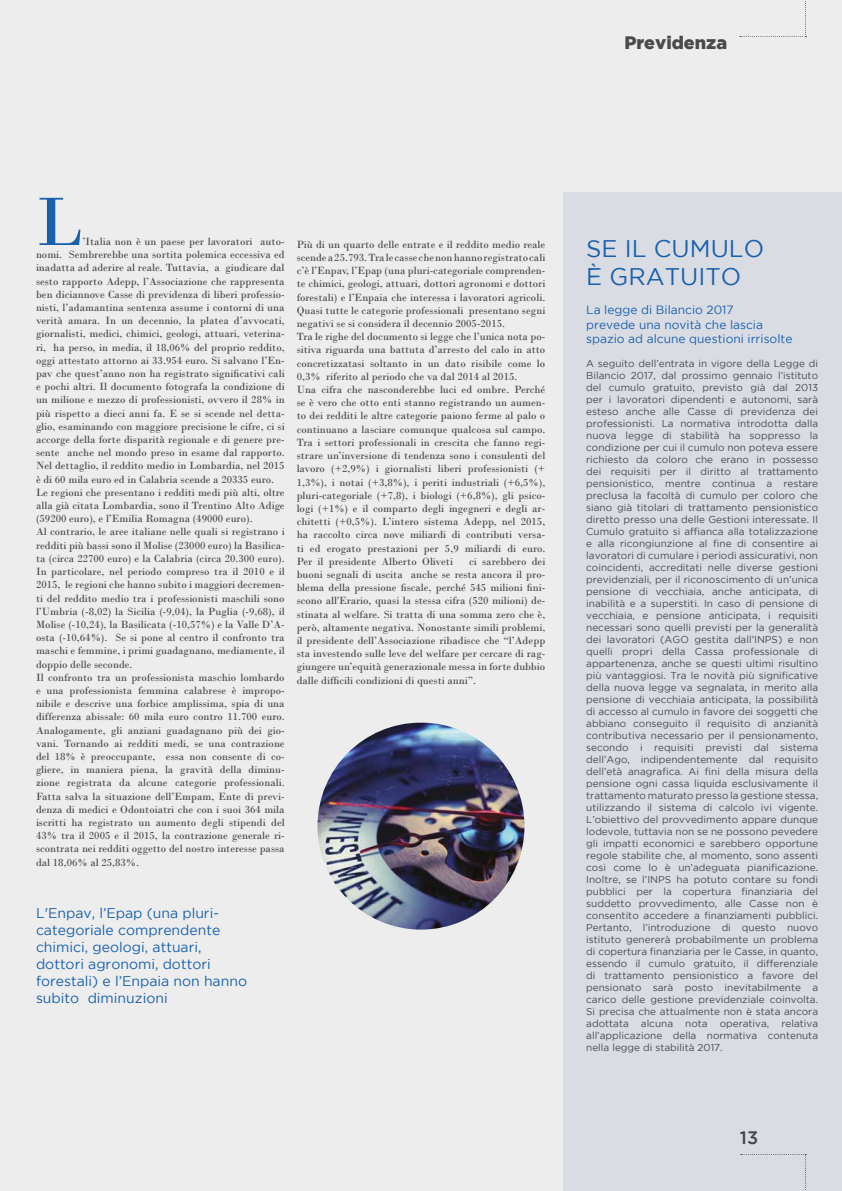
<style>
.page{position:relative;width:842px;height:1191px;background:#ededed}
.page>*{position:absolute;margin:0;border:0;box-sizing:border-box;transform-origin:0 0}
.t1{font:72px "Bodoni";color:#1961ac}
.t2{font:24px/28.8px "Gotham";color:#1961ac}
.t3{font:900 18px "Gotham";color:#4a4a49}
.t4{font:500 18px "Gotham";color:#4a4a49}
.t5{font:14px/17px "Gotham";color:#1961ac}
.t6{font:12px/14.4px "Gotham";color:#1961ac}
.t7{font:11px/13.2px "Bodoni";color:#4a4a49}
.t8{font:10px/12px "Gotham";color:#4a4a49;text-align:justify}
</style>
<div class="page">
<svg style="left:740px;top:0;width:66px;height:37px"></svg>
<img style="left:317px;top:722px;width:207px;height:207px;border-radius:103px">
<div style="left:563px;top:193px;width:279px;height:998px;background:#dadce4"></div>
<h3 class="t3" style="left:624px;top:32px;width:104px">Previdenza</h3>
<h1 class="t1" style="left:36px;top:179px;width:48px">L</h1>
<p class="t7" style="left:36px;top:235px;width:250px;text-indent:47px">’Italia non è un paese per lavoratori auto&shy;nomi. Sembrerebbe una sortita polemica eccessiva ed inadatta ad aderire al reale. Tuttavia, a giudicare dal sesto rapporto Adepp, l’Associazione che rappresenta ben diciannove Casse di previdenza di liberi professio&shy;nisti, l’adamantina sentenza assume i contorni di una verità amara. In un decennio, la platea d’avvocati, giornalisti, medici, chimici, geologi, attuari, veterina&shy;ri, ha perso, in media, il 18,06% del proprio reddito, oggi attestato attorno ai 33.954 euro. Si salvano l’En&shy;pav che quest’anno non ha registrato significativi cali e pochi altri. Il documento fotografa la condizione di un milione e mezzo di professionisti, ovvero il 28% in più rispetto a dieci anni fa. E se si scende nel detta&shy;glio, esaminando con maggiore precisione le cifre, ci si accorge della forte disparità regionale e di genere pre&shy;sente anche nel mondo preso in esame dal rapporto.<br>Nel dettaglio, il reddito medio in Lombardia, nel 2015 è di 60 mila euro ed in Calabria scende a 20335 euro.<br>Le regioni che presentano i redditi medi più alti, oltre alla già citata Lombardia, sono il Trentino Alto Adige (59200 euro), e l’Emilia Romagna (49000 euro).<br>Al contrario, le aree italiane nelle quali si registrano i redditi più bassi sono il Molise (23000 euro) la Basilica&shy;ta (circa 22700 euro) e la Calabria (circa 20.300 euro).<br>In particolare, nel periodo compreso tra il 2010 e il 2015, le regioni che hanno subito i maggiori decremen&shy;ti del reddito medio tra i professionisti maschili sono l’Umbria (-8,02) la Sicilia (-9,04), la Puglia (-9,68), il Molise (-10,24), la Basilicata (-10,57%) e la Valle D’A&shy;osta (-10,64%). Se si pone al centro il confronto tra maschi e femmine, i primi guadagnano, mediamente, il doppio delle seconde.<br>Il confronto tra un professionista maschio lombardo e una professionista femmina calabrese è impropo&shy;nibile e descrive una forbice amplissima, spia di una differenza abissale: 60 mila euro contro 11.700 euro.<br>Analogamente, gli anziani guadagnano più dei gio&shy;vani. Tornando ai redditi medi, se una contrazione del 18% è preoccupante, essa non consente di co&shy;gliere, in maniera piena, la gravità della diminu&shy;zione registrata da alcune categorie professionali.<br>Fatta salva la situazione dell’Empam, Ente di previ&shy;denza di medici e Odontoiatri che con i suoi 364 mila iscritti ha registrato un aumento degli stipendi del 43% tra il 2005 e il 2015, la contrazione generale ri&shy;scontrata nei redditi oggetto del nostro interesse passa dal 18,06% al 25,83%.</p>
<p class="t7" style="left:297px;top:238px;width:250px">Più di un quarto delle entrate e il reddito medio reale scende a 25.793. Tra le casse che non hanno registrato cali c’è l’Enpav, l’Epap (una pluri-categoriale comprenden&shy;te chimici, geologi, attuari, dottori agronomi e dottori forestali) e l’Enpaia che interessa i lavoratori agricoli.<br>Quasi tutte le categorie professionali presentano segni negativi se si considera il decennio 2005-2015.<br>Tra le righe del documento si legge che l’unica nota po&shy;sitiva riguarda una battuta d’arresto del calo in atto concretizzatasi soltanto in un dato risibile come lo 0,3% riferito al periodo che va dal 2014 al 2015.<br>Una cifra che nasconderebbe luci ed ombre. Perché se è vero che otto enti stanno registrando un aumen&shy;to dei redditi le altre categorie paiono ferme al palo o continuano a lasciare comunque qualcosa sul campo.<br>Tra i settori professionali in crescita che fanno regi&shy;strare un’inversione di tendenza sono i consulenti del lavoro (+2,9%) i giornalisti liberi professionisti (+ 1,3%), i notai (+3,8%), i periti industriali (+6,5%), pluri-categoriale (+7,8), i biologi (+6,8%), gli psico&shy;logi (+1%) e il comparto degli ingegneri e degli ar&shy;chitetti (+0,5%). L’intero sistema Adepp, nel 2015, ha raccolto circa nove miliardi di contributi versa&shy;ti ed erogato prestazioni per 5,9 miliardi di euro.<br>Per il presidente Alberto Oliveti</p>
<p class="t7" style="left:297px;top:554px;width:250px;text-align:justify;text-indent:172px">ci sarebbero dei buoni segnali di uscita anche se resta ancora il pro&shy;blema della pressione fiscale, perché 545 milioni fini&shy;scono all'Erario, quasi la stessa cifra (520 milioni) de&shy;stinata al welfare. Si tratta di una somma zero che è, però, altamente negativa. Nonostante simili problemi, il presidente dell’Associazione ribadisce che “l’Adepp sta investendo sulle leve del welfare per cercare di rag&shy;giungere un’equità generazionale messa in forte dubbio dalle difficili condizioni di questi anni”.</p>
<p class="t5" style="left:36px;top:904px;width:213px">L'Enpav, l’Epap (una pluri&shy;categoriale comprendente chimici, geologi, attuari, dottori agronomi, dottori forestali) e l’Enpaia non hanno subito diminuzioni</p>
<h2 class="t2" style="left:586px;top:233px;width:179px">SE IL CUMULO<br>È GRATUITO</h2>
<p class="t6" style="left:586px;top:303px;width:208px">La legge di Bilancio 2017<br>prevede una novità che lascia spazio ad alcune questioni irrisolte</p>
<p class="t8" style="left:586px;top:357px;width:233px">A seguito dell’entrata in vigore della Legge di Bilancio 2017, dal prossimo gennaio l’istituto del cumulo gratuito, previsto già dal 2013 per i lavoratori dipendenti e autonomi, sarà esteso anche alle Casse di previdenza dei professionisti. La normativa introdotta dalla nuova legge di stabilità ha soppresso la condizione per cui il cumulo non poteva essere richiesto da coloro che erano in possesso dei requisiti per il diritto al trattamento pensionistico, mentre continua a restare preclusa la facoltà di cumulo per coloro che siano già titolari di trattamento pensionistico diretto presso una delle Gestioni interessate. Il Cumulo gratuito si affianca alla totalizzazione e alla ricongiunzione al fine di consentire ai lavoratori di cumulare i periodi assicurativi, non coincidenti, accreditati nelle diverse gestioni previdenziali, per il riconoscimento di un’unica pensione di vecchiaia, anche anticipata, di inabilità e a superstiti. In caso di pensione di vecchiaia, e pensione anticipata, i requisiti necessari sono quelli previsti per la generalità dei lavoratori (AGO gestita dall’INPS) e non quelli propri della Cassa professionale di appartenenza, anche se questi ultimi risultino più vantaggiosi. Tra le novità più significative della nuova legge va segnalata, in merito alla pensione di vecchiaia anticipata, la possibilità di accesso al cumulo in favore dei soggetti che abbiano conseguito il requisito di anzianità contributiva necessario per il pensionamento, secondo i requisiti previsti dal sistema dell’Ago, indipendentemente dal requisito dell’età anagrafica. Ai fini della misura della pensione ogni cassa liquida esclusivamente il trattamento maturato presso la gestione stessa, utilizzando il sistema di calcolo ivi vigente.<br>L’obiettivo del provvedimento appare dunque lodevole, tuttavia non se ne possono pevedere gli impatti economici e sarebbero opportune regole stabilite che, al momento, sono assenti cosi come lo è un’adeguata pianificazione.<br>Inoltre, se l’INPS ha potuto contare su fondi pubblici per la copertura finanziaria del suddetto provvedimento, alle Casse non è consentito accedere a finanziamenti pubblici.<br>Pertanto, l’introduzione di questo nuovo istituto genererà probabilmente un problema di copertura finanziaria per le Casse, in quanto, essendo il cumulo gratuito, il differenziale di trattamento pensionistico a favore del pensionato sarà posto inevitabilmente a carico delle gestione previdenziale coinvolta.<br>Si precisa che attualmente non è stata ancora adottata alcuna nota operativa, relativa all’applicazione della normativa contenuta nella legge di stabilità 2017.</p>
<h3 class="t4" style="left:740px;top:1127px;width:20px">13</h3>
</div>
